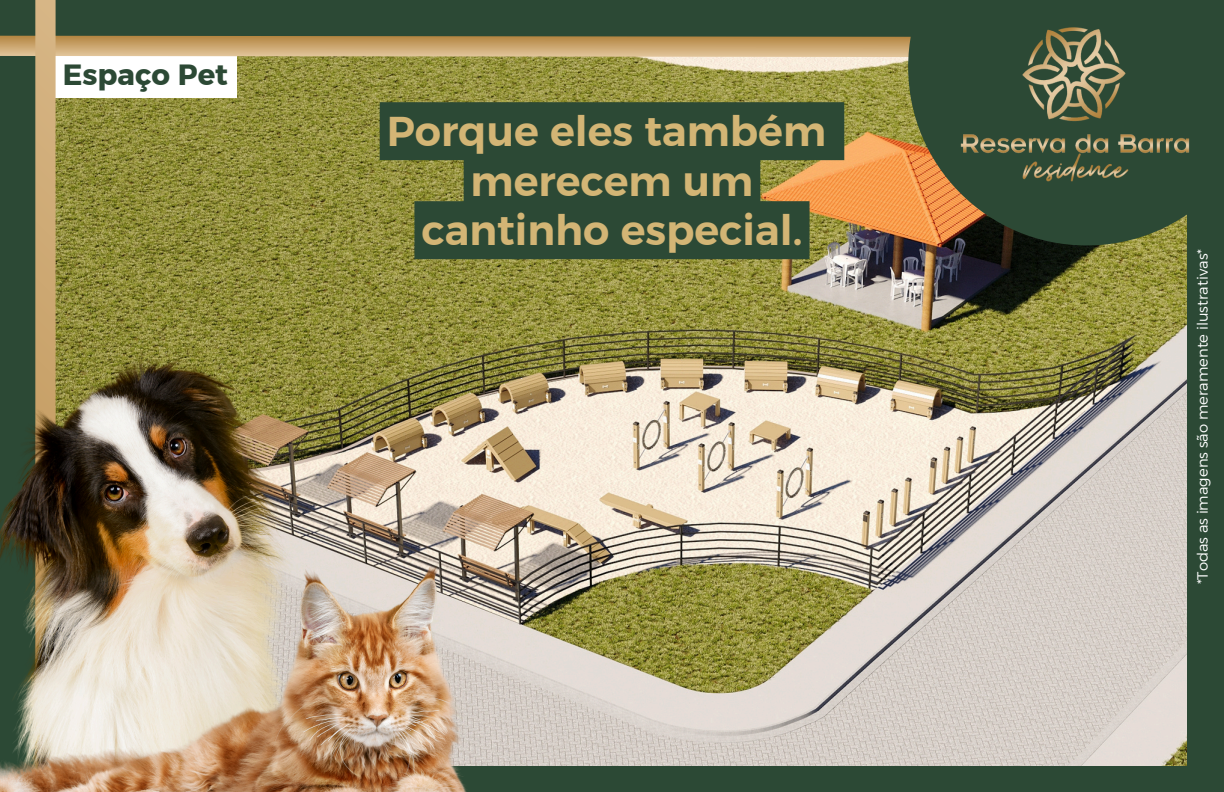
<style>
.page{position:relative;width:1224px;height:792px;background:#2c4935}
.page>*{position:absolute;margin:0;border:0;box-sizing:border-box;transform-origin:0 0}
.t1{font:700 41.5px/49.5px "Kief Montaser Semi";color:#d3b575;text-align:center}
.t2{font:29.2px "Kief Montaser Bold";color:#2c4935}
.t3{font:14.8px "Kief Montaser Light";color:#fff}
</style>
<div class="page">
<img style="left:56px;top:68px;width:1131px;height:698px">
<div style="left:47px;top:50px;width:190px;height:47px;background:#fff"></div>
<svg style="left:0;top:35px;width:908px;height:33px;background:#c0a976"></svg>
<div style="left:35px;top:0;width:21px;height:792px;background:#d2af7b"></div>
<img style="left:0;top:295px;width:606px;height:471px">
<img style="left:0;top:562px;width:480px;height:230px">
<svg style="left:908px;top:36px;width:279px;height:209px"></svg>
<img style="left:935px;top:27px;width:255px;height:162px">
<svg style="left:380px;top:102px;width:464px;height:157px"></svg>
<p class="t2" style="left:63px;top:56px;width:167px">Espaço Pet</p>
<p class="t1" style="left:387px;top:107px;width:441px">Porque eles também merecem um cantinho especial.</p>
<p class="t3" style="left:1193px;top:584px;width:337px;rotate:-90deg">*Todas as imagens são meramente ilustrativas*</p>
</div>
